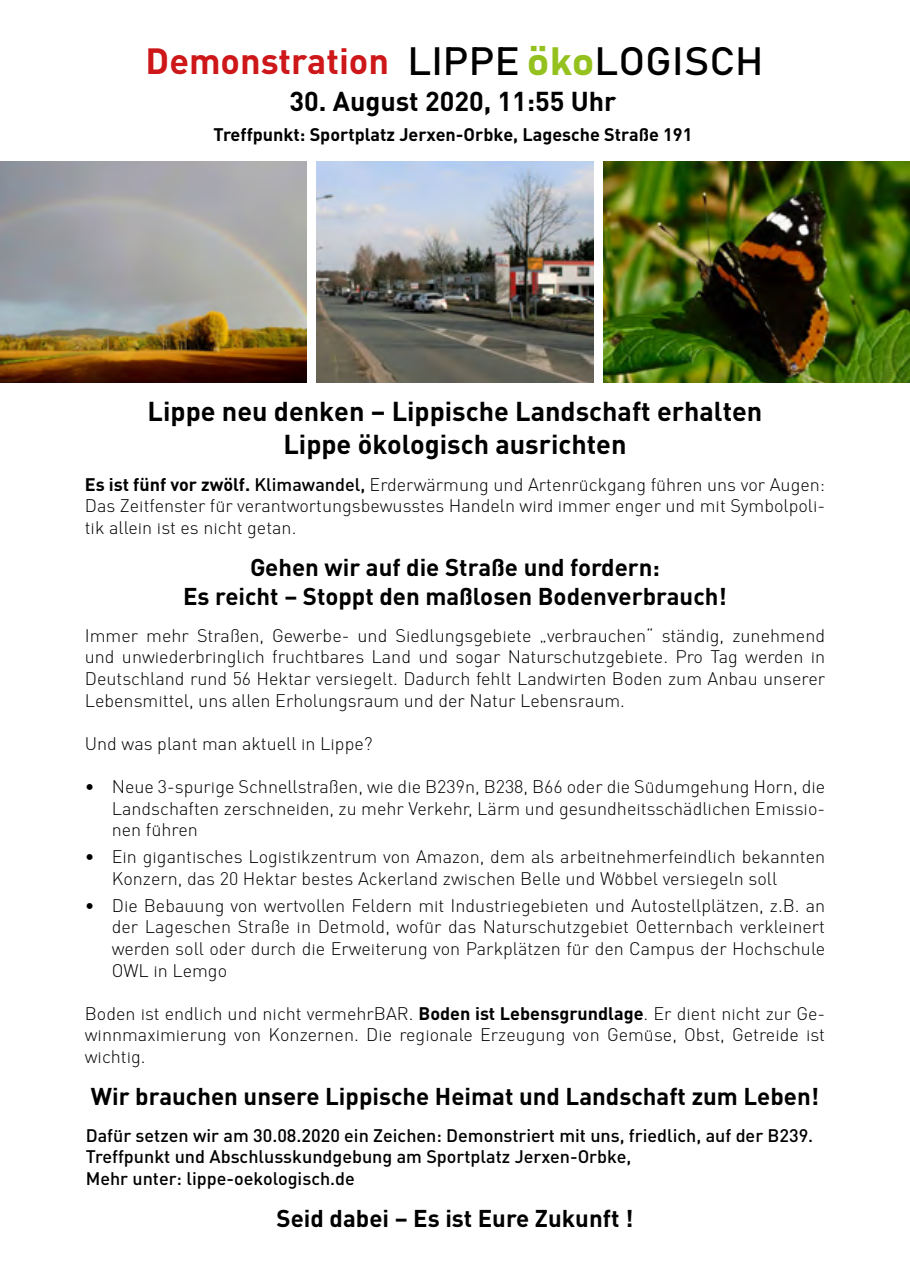
<style>
.page{position:relative;width:910px;height:1280px;background:#fff}
.page>*{position:absolute;margin:0;border:0;box-sizing:border-box;transform-origin:0 0}
.t1{font:39.15px "Bahnschrift";color:#000;scale:1.07 1}
.t2{font:700 36px "DIN Pro";color:#cd1719}
.t3{font:700 27px/32.4px "DIN Pro";color:#000;text-align:center}
.t4{font:700 24px/28.8px "DIN Pro";color:#000;text-align:center}
.t5{font:300 18px/21.6px "DIN Pro";color:#000;text-align:justify}
.t6{font:500 18px/21.6px "DIN Pro";color:#000}
.t7{font:700 18px "DIN Pro";color:#000}
.s1{color:#95c11f}
.s2{font-weight:700}
.s3{font-weight:500}
</style>
<div class="page">
<img style="left:317px;top:162px;width:276px;height:220px">
<img style="left:0;top:162px;width:306px;height:220px">
<img style="left:604px;top:162px;width:306px;height:220px">
<h1 class="t1" style="left:408px;top:36px;width:334px">LIPPE <span class="s1">öko</span>LOGISCH</h1>
<h2 class="t2" style="left:146px;top:36px;width:245px">Demonstration</h2>
<h3 class="t3" style="left:290px;top:84px;width:328px">30. August 2020, 11:55 Uhr</h3>
<p class="t7" style="left:213px;top:122px;width:481px">Treffpunkt: Sportplatz Jerxen-Orbke, Lagesche Straße 191</p>
<h3 class="t3" style="left:148px;top:394px;width:616px">Lippe neu denken – Lippische Landschaft erhalten<br>Lippe ökologisch ausrichten</h3>
<p class="t5" style="left:85px;top:473px;width:742px"><span class="s2">Es ist fünf vor zwölf.</span> <span class="s3">Klimawandel,</span> Erderwärmung und Artenrückgang führen uns vor Augen:<br>Das Zeitfenster für verantwortungsbewusstes Handeln wird immer enger und mit Symbolpoli&shy;tik allein ist es nicht getan.</p>
<h3 class="t4" style="left:183px;top:552px;width:545px">Gehen wir auf die Straße und fordern:<br>Es reicht – Stoppt den maßlosen Bodenverbrauch!</h3>
<p class="t5" style="left:85px;top:624px;width:742px">Immer mehr Straßen, Gewerbe- und Siedlungsgebiete „verbrauchen“ ständig, zunehmend und unwiederbringlich fruchtbares Land und sogar Naturschutzgebiete. Pro Tag werden in Deutschland rund 56 Hektar versiegelt. Dadurch fehlt Landwirten Boden zum Anbau unserer Lebensmittel, uns allen Erholungsraum und der Natur Lebensraum.</p>
<p class="t5" style="left:85px;top:732px;width:289px">Und was plant man aktuell in Lippe?</p>
<p class="t5" style="left:112px;top:775px;width:715px;text-indent:-27px">• Neue 3-spurige Schnellstraßen, wie die B239n, B238, B66 oder die Südumgehung Horn, die Landschaften zerschneiden, zu mehr Verkehr, Lärm und gesundheitsschädlichen Emissio&shy;nen führen</p>
<p class="t5" style="left:112px;top:846px;width:715px;text-indent:-27px">• Ein gigantisches Logistikzentrum von Amazon, dem als arbeitnehmerfeindlich bekannten<br>Konzern, das 20 Hektar bestes Ackerland zwischen Belle und Wöbbel versiegeln soll</p>
<p class="t5" style="left:112px;top:894px;width:715px;text-indent:-27px">• Die Bebauung von wertvollen Feldern mit Industriegebieten und Autostellplätzen, z.B. an der Lageschen Straße in Detmold, wofür das Naturschutzgebiet Oetternbach verkleinert werden soll oder durch die Erweiterung von Parkplätzen für den Campus der Hochschule OWL in Lemgo</p>
<p class="t5" style="left:85px;top:1002px;width:742px">Boden ist endlich und nicht vermehrBAR. <span class="s2">Boden ist Lebensgrundlage</span>. Er dient nicht zur Ge&shy;winnmaximierung von Konzernen. Die regionale Erzeugung von Gemüse, Obst, Getreide ist wichtig.</p>
<h3 class="t4" style="left:91px;top:1081px;width:730px">Wir brauchen unsere Lippische Heimat und Landschaft zum Leben!</h3>
<p class="t6" style="left:86px;top:1124px;width:729px">Dafür setzen wir am 30.08.2020 ein Zeichen: Demonstriert mit uns, friedlich, auf der B239.<br>Treffpunkt und Abschlusskundgebung am Sportplatz Jerxen-Orbke,<br>Mehr unter: lippe-oekologisch.de</p>
<h3 class="t4" style="left:277px;top:1203px;width:358px">Seid dabei – Es ist Eure Zukunft !</h3>
</div>
